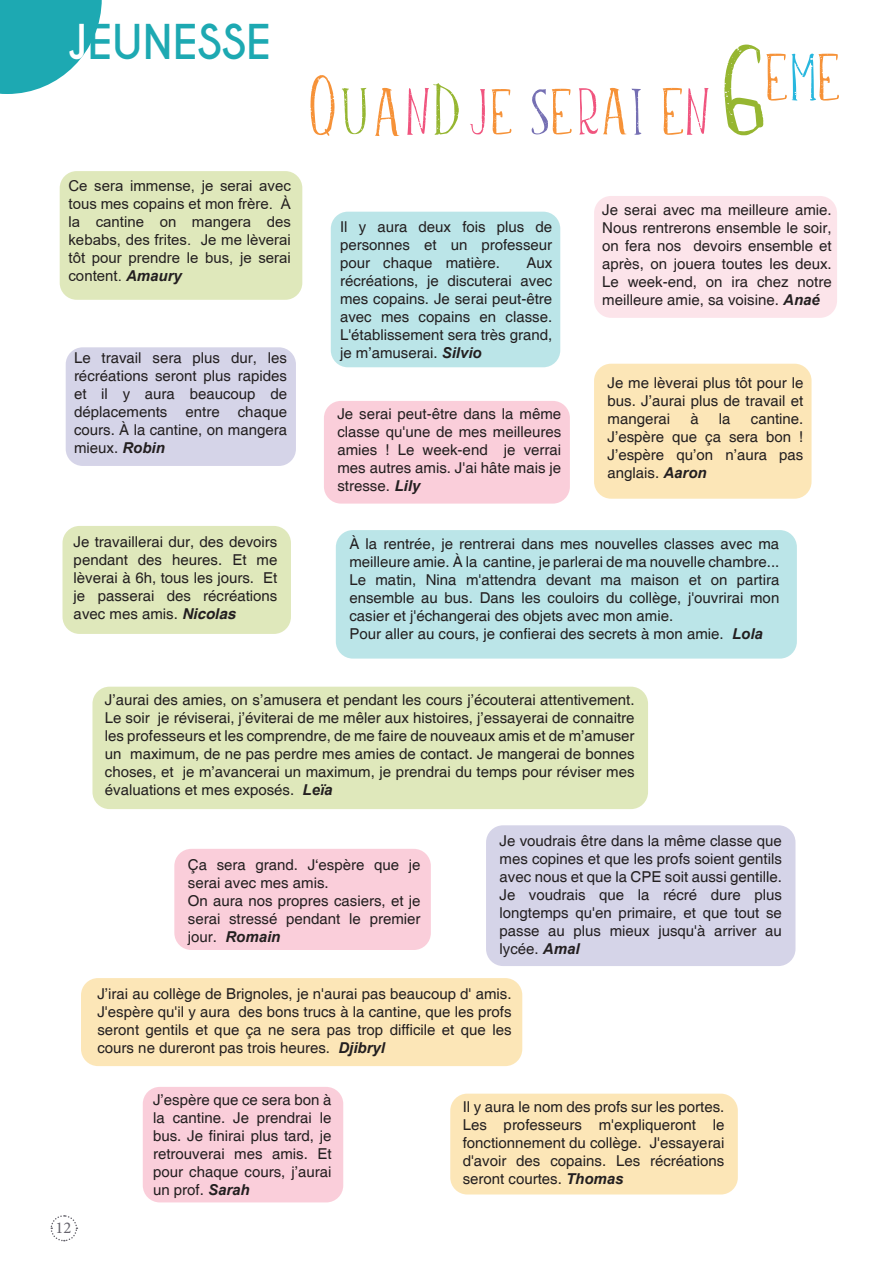
<style>
.page{position:relative;width:893px;height:1263px;background:#fff}
.page>*{position:absolute;margin:0;border:0;box-sizing:border-box;transform-origin:0 0}
.t1{font:700 45px "Caviar Dreams";color:#1da9b2}
.t2{font:16.5px "Minion Pro";color:#64626b}
.t3{font:15px/18px "Helvetica";color:#231f20;text-align:justify}
.t4{font:15px/18px "Arial";color:#231f20;text-align:justify}
.t5{font:italic 700 15px "Arial";color:#231f20}
.s1{color:#fff}
.s2{font-weight:700;font-style:italic}
.s3{font-family:"Arial";font-weight:700;font-style:italic}
.s4{font-family:"Helvetica";font-weight:400;font-style:normal}
</style>
<div class="page">
<div style="left:60px;top:171px;width:242px;height:129px;background:#dfe8bb;border-radius:17px"></div>
<div style="left:331px;top:212px;width:229px;height:155px;background:#bbe5e8;border-radius:17px"></div>
<div style="left:594px;top:364px;width:217px;height:135px;background:#fce6b7;border-radius:17px"></div>
<div style="left:594px;top:196px;width:243px;height:122px;background:#fce4ea;border-radius:17px"></div>
<div style="left:66px;top:347px;width:230px;height:119px;background:#d5d4e8;border-radius:17px"></div>
<div style="left:324px;top:401px;width:246px;height:103px;background:#faceda;border-radius:17px"></div>
<div style="left:63px;top:526px;width:228px;height:108px;background:#dfe8bb;border-radius:17px"></div>
<div style="left:336px;top:530px;width:461px;height:129px;background:#bbe5e8;border-radius:17px"></div>
<div style="left:450px;top:1094px;width:288px;height:100px;background:#fce6b7;border-radius:17px"></div>
<div style="left:174px;top:849px;width:257px;height:101px;background:#faceda;border-radius:17px"></div>
<div style="left:81px;top:978px;width:441px;height:88px;background:#fce6b7;border-radius:17px"></div>
<div style="left:486px;top:825px;width:309px;height:141px;background:#d5d4e8;border-radius:17px"></div>
<div style="left:143px;top:1087px;width:200px;height:115px;background:#faceda;border-radius:17px"></div>
<div style="left:92px;top:687px;width:556px;height:122px;background:#dfe8bb;border-radius:17px"></div>
<svg style="left:0;top:0;width:102px;height:94px"></svg>
<svg style="left:311px;top:75px;width:24px;height:61px"></svg>
<svg style="left:342px;top:88px;width:24px;height:46px"></svg>
<svg style="left:375px;top:88px;width:24px;height:48px"></svg>
<svg style="left:407px;top:83px;width:52px;height:52px"></svg>
<svg style="left:470px;top:89px;width:15px;height:45px"></svg>
<svg style="left:492px;top:89px;width:19px;height:45px"></svg>
<svg style="left:532px;top:89px;width:40px;height:45px"></svg>
<svg style="left:579px;top:88px;width:47px;height:47px"></svg>
<svg style="left:632px;top:89px;width:9px;height:46px"></svg>
<svg style="left:663px;top:88px;width:45px;height:47px"></svg>
<svg style="left:724px;top:45px;width:115px;height:90px"></svg>
<svg style="left:50px;top:1215px;width:28px;height:27px"></svg>
<h1 class="t1" style="left:67px;top:15px;width:206px"><span class="s1">J</span>EUNESSE</h1>
<p class="t4" style="left:68px;top:177px;width:224px">Ce sera immense, je serai avec tous mes copains et mon frère. À la cantine on mangera des kebabs, des frites. Je me lèverai tôt pour prendre le bus, je serai content. <span class="s2">Amaury</span></p>
<p class="t3" style="left:74px;top:349px;width:215px">Le travail sera plus dur, les récréations seront plus rapides et il y aura beaucoup de déplacements entre chaque cours. À la cantine, on mangera mieux. <span class="s3">Robin</span></p>
<p class="t3" style="left:340px;top:219px;width:214px">Il y aura deux fois plus de personnes et un professeur pour chaque matière.</p>
<p class="t3" style="left:340px;top:255px;width:214px;text-indent:186px">Aux récréations, je discuterai avec mes copains. Je serai peut-être avec mes copains en classe.<br>L'établissement sera très grand, je m’amuserai. <span class="s3">Silvio</span></p>
<p class="t3" style="left:337px;top:405px;width:225px">Je serai peut-être dans la même classe qu'une de mes meilleures amies ! Le week-end je verrai mes autres amis. J'ai hâte mais je stresse. <span class="s2">Lily</span></p>
<p class="t3" style="left:602px;top:202px;width:231px">Je serai avec ma meilleure amie.<br>Nous rentrerons ensemble le soir, on fera nos devoirs ensemble et après, on jouera toutes les deux.<br>Le week-end, on ira chez notre meilleure amie, sa voisine. <span class="s3">Anaé</span></p>
<p class="t3" style="left:608px;top:374px;width:197px">Je me lèverai plus tôt pour le bus. J’aurai plus de travail et mangerai</p>
<p class="t3" style="left:690px;top:410px;width:10px">à</p>
<p class="t3" style="left:719px;top:410px;width:13px">la</p>
<p class="t3" style="left:608px;top:410px;width:197px;text-indent:143px">cantine.<br>J’espère que ça sera bon !<br>J’espère qu’on n’aura pas anglais. <span class="s3">Aaron</span></p>
<p class="t3" style="left:74px;top:533px;width:205px">Je travaillerai dur, des devoirs pendant des heures. Et me lèverai à 6h, tous les jours. Et je passerai des récréations avec mes amis. <span class="s2">Nicolas</span></p>
<p class="t3" style="left:349px;top:535px;width:431px;text-align:left">À la rentrée, je rentrerai dans mes nouvelles classes avec ma meilleure amie. À la cantine, je parlerai de ma nouvelle chambre...<br>Le matin, Nina m'attendra devant ma maison et on partira ensemble au bus. Dans les couloirs du collège, j'ouvrirai mon casier et j'échangerai des objets avec mon amie.<br>Pour aller au cours, je confierai des secrets à mon amie. <span class="s3">Lola</span></p>
<p class="t3" style="left:105px;top:692px;width:531px">J’aurai des amies, on s’amusera et pendant les cours j’écouterai attentivement.<br>Le soir je réviserai, j’éviterai de me mêler aux histoires, j’essayerai de connaitre les professeurs et les comprendre, de me faire de nouveaux amis et de m’amuser un maximum, de ne pas perdre mes amies de contact. Je mangerai de bonnes choses, et je m’avancerai un maximum, je prendrai du temps pour réviser mes évaluations et mes exposés. <span class="s3">Leïa</span></p>
<p class="t3" style="left:188px;top:856px;width:234px;text-align:left">Ça sera grand. J‘espère que je serai avec mes amis.<br>On aura nos propres casiers, et je serai stressé pendant le premier</p>
<p class="t5" style="left:188px;top:927px;width:94px"><span class="s4">jour.</span> Romain</p>
<p class="t3" style="left:500px;top:832px;width:284px">Je voudrais être dans la même classe que mes copines et que les profs soient gentils avec nous et que la CPE soit aussi gentille.<br>Je voudrais que la récré dure plus longtemps qu'en primaire, et que tout se passe au plus mieux jusqu'à arriver au lycée. <span class="s3">Amal</span></p>
<p class="t3" style="left:97px;top:985px;width:416px">J’irai au collège de Brignoles, je n'aurai pas beaucoup d' amis.<br>J'espère qu'il y aura des bons trucs à la cantine, que les profs seront gentils et que ça ne sera pas trop difficile et que les cours ne dureront pas trois heures. <span class="s3">Djibryl</span></p>
<p class="t2" style="left:56px;top:1217px;width:17px">12</p>
<p class="t3" style="left:153px;top:1091px;width:180px">J’espère que ce sera bon à la cantine. Je prendrai le bus. Je finirai plus tard, je retrouverai mes amis. Et pour chaque cours, j’aurai un prof. <span class="s3">Sarah</span></p>
<p class="t3" style="left:463px;top:1099px;width:263px">Il y aura le nom des profs sur les portes.<br>Les professeurs m'expliqueront le fonctionnement du collège. J'essayerai d'avoir des copains. Les récréations seront courtes. <span class="s3">Thomas</span></p>
</div>
